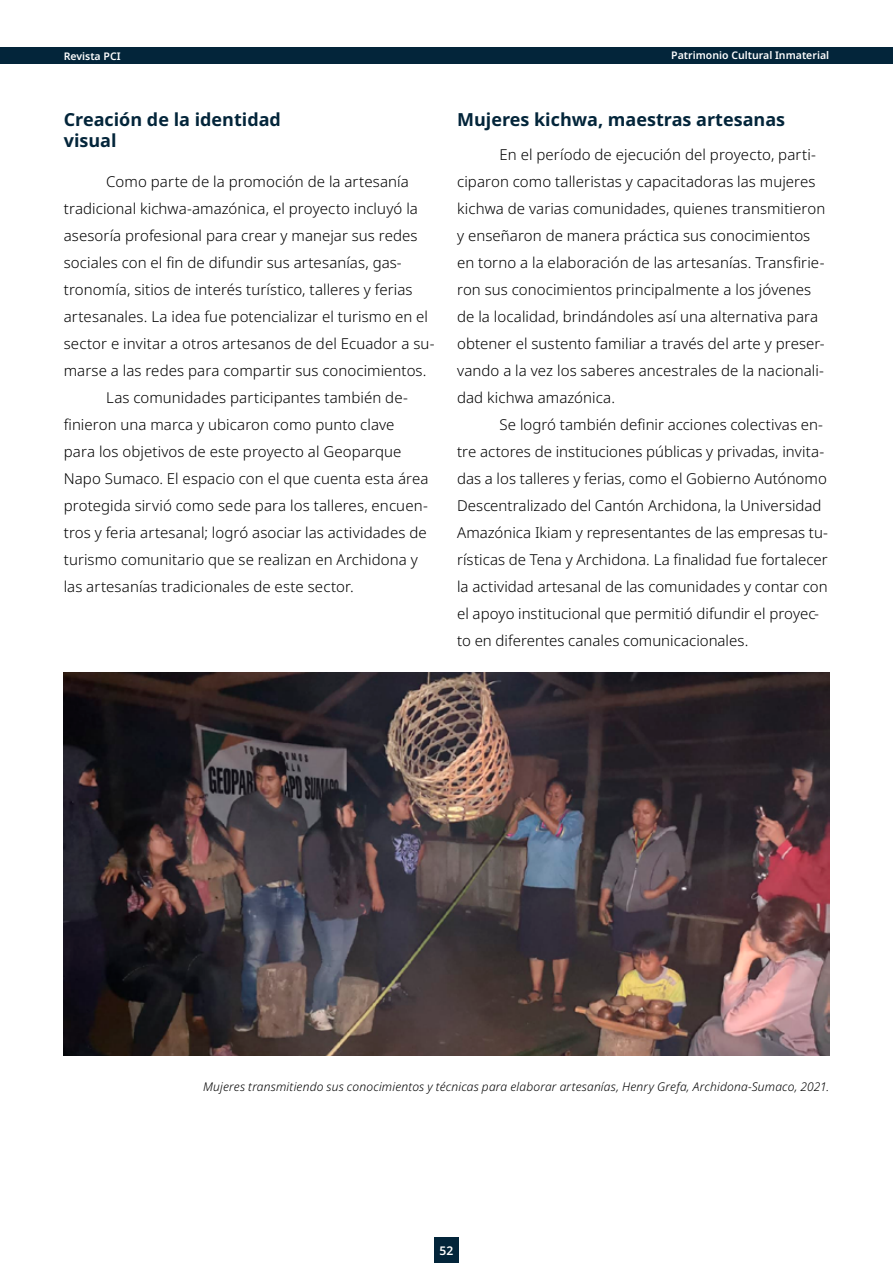
<style>
.page{position:relative;width:893px;height:1263px;background:#fff}
.page>*{position:absolute;margin:0;border:0;box-sizing:border-box;transform-origin:0 0}
.t1{font:700 18px/21.6px "Noto Sans";color:#03253a}
.t2{font:300 15px/27px "Noto Sans";letter-spacing:.005em;color:#000}
.t3{font:italic 300 12px "Noto Sans";letter-spacing:.015em;color:#000}
.t4{font:600 12px "Noto Sans";color:#fff}
.t5{font:600 10.5px "Noto Sans";color:#fff}
</style>
<div class="page">
<div style="left:434px;top:1237px;width:25px;height:26px;background:#03253a"></div>
<div style="left:0;top:48px;width:893px;height:16px;background:#03253a"></div>
<img style="left:64px;top:673px;width:765px;height:382px">
<p class="t5" style="left:64px;top:50px;width:58px">Revista PCI</p>
<p class="t1" style="left:64px;top:109px;width:219px">Creación de la identidad visual</p>
<p class="t2" style="left:106px;top:169px;width:304px">Como parte de la promoción de la artesanía</p>
<p class="t2" style="left:64px;top:196px;width:356px">tradicional kichwa-amazónica, el proyecto incluyó la</p>
<p class="t2" style="left:64px;top:223px;width:355px">asesoría profesional para crear y manejar sus redes</p>
<p class="t2" style="left:64px;top:250px;width:339px">sociales con el fin de difundir sus artesanías, gas-</p>
<p class="t2" style="left:64px;top:277px;width:350px">tronomía, sitios de interés turístico, talleres y ferias</p>
<p class="t2" style="left:64px;top:304px;width:366px">artesanales. La idea fue potencializar el turismo en el</p>
<p class="t2" style="left:64px;top:331px;width:372px">sector e invitar a otros artesanos de del Ecuador a su-</p>
<p class="t2" style="left:64px;top:358px;width:364px">marse a las redes para compartir sus conocimientos.</p>
<p class="t2" style="left:106px;top:385px;width:303px">Las comunidades participantes también de-</p>
<p class="t2" style="left:64px;top:412px;width:332px">finieron una marca y ubicaron como punto clave</p>
<p class="t2" style="left:64px;top:439px;width:339px">para los objetivos de este proyecto al Geoparque</p>
<p class="t2" style="left:64px;top:466px;width:366px">Napo Sumaco. El espacio con el que cuenta esta área</p>
<p class="t2" style="left:64px;top:493px;width:366px">protegida sirvió como sede para los talleres, encuen-</p>
<p class="t2" style="left:64px;top:520px;width:364px">tros y feria artesanal; logró asociar las actividades de</p>
<p class="t2" style="left:64px;top:547px;width:355px">turismo comunitario que se realizan en Archidona y</p>
<p class="t2" style="left:64px;top:574px;width:291px">las artesanías tradicionales de este sector.</p>
<p class="t5" style="left:671px;top:49px;width:159px">Patrimonio Cultural Inmaterial</p>
<p class="t1" style="left:457px;top:109px;width:330px">Mujeres kichwa, maestras artesanas</p>
<p class="t2" style="left:457px;top:142px;width:370px;text-indent:43px">En el período de ejecución del proyecto, parti&shy;ciparon como talleristas y capacitadoras las mujeres kichwa de varias comunidades, quienes transmitieron y enseñaron de manera práctica sus conocimientos en torno a la elaboración de las artesanías. Transfirie&shy;ron sus conocimientos principalmente a los jóvenes de la localidad, brindándoles así una alternativa para obtener el sustento familiar a través del arte y preser&shy;vando a la vez los saberes ancestrales de la nacionali&shy;dad kichwa amazónica.</p>
<p class="t2" style="left:457px;top:412px;width:372px;text-indent:43px">Se logró también definir acciones colectivas en&shy;tre actores de instituciones públicas y privadas, invita&shy;das a los talleres y ferias, como el Gobierno Autónomo Descentralizado del Cantón Archidona, la Universidad Amazónica Ikiam y representantes de las empresas tu&shy;rísticas de Tena y Archidona. La finalidad fue fortalecer la actividad artesanal de las comunidades y contar con el apoyo institucional que permitió difundir el proyec&shy;to en diferentes canales comunicacionales.</p>
<p class="t3" style="left:203px;top:1078px;width:628px">Mujeres transmitiendo sus conocimientos y técnicas para elaborar artesanías, Henry Grefa, Archidona-Sumaco, 2021.</p>
<p class="t4" style="left:440px;top:1244px;width:15px">52</p>
</div>
